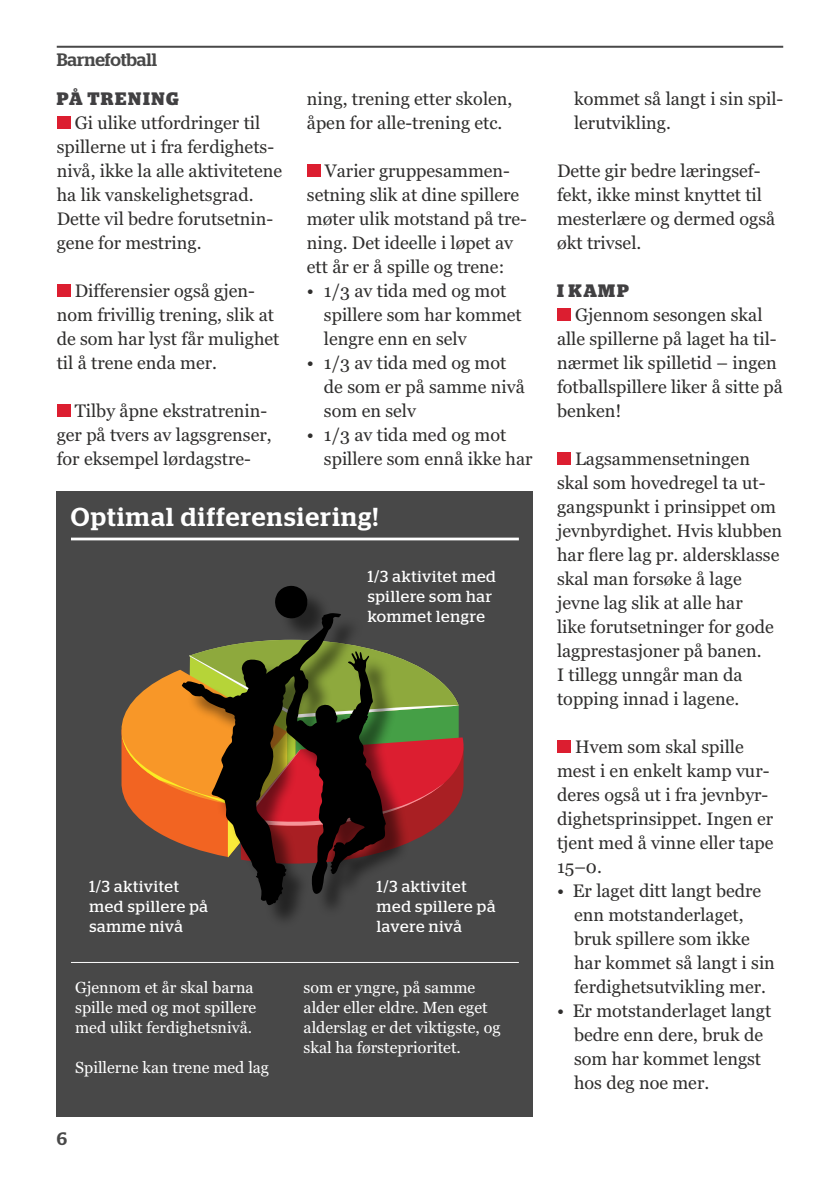
<style>
.page{position:relative;width:840px;height:1191px;background:#fff}
.page>*{position:absolute;margin:0;border:0;box-sizing:border-box;transform-origin:0 0}
.t1{font:500 26px "Stag";letter-spacing:.05em;color:#fff}
.t2{font:18px/24px "Georgia";color:#2f2e2d}
.t3{font:700 18px "Stag";letter-spacing:.08em;color:#414042}
.t4{font:500 18px "Stag";color:#484848}
.t5{font:16px/20px "Georgia";color:#fff}
.t6{font:16px/20px "Stag";letter-spacing:.045em;color:#fff}
</style>
<div class="page">
<hr style="left:57px;top:46px;width:725px;height:2px;background:#484848">
<div style="left:57px;top:491px;width:475px;height:626px;background:#484848"></div>
<hr style="left:71px;top:537px;width:447px;height:3px;background:#fff">
<hr style="left:71px;top:962px;width:447px;height:1px;background:#fff">
<svg style="left:121px;top:662px;width:343px;height:181px"></svg>
<div style="left:57px;top:116px;width:13px;height:13px;background:#dc1e30"></div>
<div style="left:57px;top:284px;width:13px;height:13px;background:#dc1e30"></div>
<div style="left:57px;top:404px;width:13px;height:13px;background:#dc1e30"></div>
<div style="left:307px;top:164px;width:13px;height:13px;background:#dc1e30"></div>
<div style="left:556px;top:308px;width:14px;height:13px;background:#dc1e30"></div>
<div style="left:556px;top:452px;width:14px;height:13px;background:#dc1e30"></div>
<div style="left:556px;top:740px;width:14px;height:13px;background:#dc1e30"></div>
<div style="left:186px;top:589px;width:223px;height:340px;background:#000;opacity:.5"></div>
<svg style="left:180px;top:586px;width:206px;height:319px"></svg>
<p class="t4" style="left:57px;top:49px;width:102px">Barnefotball</p>
<p class="t3" style="left:57px;top:88px;width:123px">PÅ TRENING</p>
<p class="t2" style="left:57px;top:111px;width:227px;text-indent:18px">Gi ulike utfordringer til spillerne ut i fra ferdighets&shy;nivå, ikke la alle aktivitetene ha lik vanskelighetsgrad.<br>Dette vil bedre forutsetnin&shy;gene for mestring.</p>
<p class="t2" style="left:57px;top:279px;width:224px;text-indent:18px">Differensier også gjen&shy;nom frivillig trening, slik at de som har lyst får mulighet til å trene enda mer.</p>
<p class="t2" style="left:57px;top:399px;width:216px;text-indent:18px">Tilby åpne ekstratrenin&shy;ger på tvers av lagsgrenser, for eksempel lørdagstre-</p>
<p class="t2" style="left:307px;top:86px;width:207px">ning, trening etter skolen, åpen for alle-trening etc.</p>
<p class="t2" style="left:307px;top:158px;width:221px;text-indent:18px">Varier gruppesammen&shy;setning slik at dine spillere møter ulik motstand på tre&shy;ning. Det ideelle i løpet av ett år er å spille og trene:</p>
<p class="t2" style="left:324px;top:278px;width:199px;text-indent:-17px">• 1/3 av tida med og mot spillere som har kommet lengre enn en selv</p>
<p class="t2" style="left:324px;top:350px;width:202px;text-indent:-17px">• 1/3 av tida med og mot de som er på samme nivå som en selv</p>
<p class="t2" style="left:324px;top:422px;width:210px;text-indent:-17px">• 1/3 av tida med og mot spillere som ennå ikke har</p>
<h1 class="t1" style="left:71px;top:501px;width:309px">Optimal differensiering!</h1>
<p class="t6" style="left:367px;top:566px;width:129px">1/3 aktivitet med spillere som har kommet lengre</p>
<p class="t6" style="left:89px;top:876px;width:120px">1/3 aktivitet med spillere på samme nivå</p>
<p class="t6" style="left:376px;top:876px;width:120px">1/3 aktivitet med spillere på lavere nivå</p>
<p class="t5" style="left:75px;top:977px;width:182px">Gjennom et år skal barna spille med og mot spillere med ulikt ferdighetsnivå.</p>
<p class="t5" style="left:75px;top:1057px;width:195px">Spillerne kan trene med lag</p>
<p class="t4" style="left:57px;top:1127px;width:12px">6</p>
<p class="t5" style="left:303px;top:977px;width:198px">som er yngre, på samme alder eller eldre. Men eget alderslag er det viktigste, og skal ha førsteprioritet.</p>
<p class="t2" style="left:573px;top:86px;width:210px">kommet så langt i sin spil&shy;lerutvikling.</p>
<p class="t2" style="left:556px;top:158px;width:219px">Dette gir bedre læringsef&shy;fekt, ikke minst knyttet til mesterlære og dermed også økt trivsel.</p>
<p class="t3" style="left:557px;top:280px;width:73px">I KAMP</p>
<p class="t2" style="left:556px;top:302px;width:227px;text-indent:18px">Gjennom sesongen skal alle spillerne på laget ha til&shy;nærmet lik spilletid – ingen fotballspillere liker å sitte på benken!</p>
<p class="t2" style="left:556px;top:446px;width:226px;text-indent:18px">Lagsammensetningen skal som hovedregel ta ut&shy;gangspunkt i prinsippet om jevnbyrdighet. Hvis klubben har flere lag pr. aldersklasse skal man forsøke å lage jevne lag slik at alle har<br>like forutsetninger for gode lagprestasjoner på banen.<br>I tillegg unngår man da topping innad i lagene.</p>
<p class="t2" style="left:556px;top:734px;width:218px;text-indent:18px">Hvem som skal spille mest i en enkelt kamp vur&shy;deres også ut i fra jevnbyr&shy;dighetsprinsippet. Ingen er tjent med å vinne eller tape<br>15–0.</p>
<p class="t2" style="left:573px;top:878px;width:202px;text-indent:-17px">• Er laget ditt langt bedre enn motstanderlaget, bruk spillere som ikke har kommet så langt i sin ferdighetsutvikling mer.</p>
<p class="t2" style="left:573px;top:998px;width:198px;text-indent:-17px">• Er motstanderlaget langt bedre enn dere, bruk de som har kommet lengst hos deg noe mer.</p>
</div>
